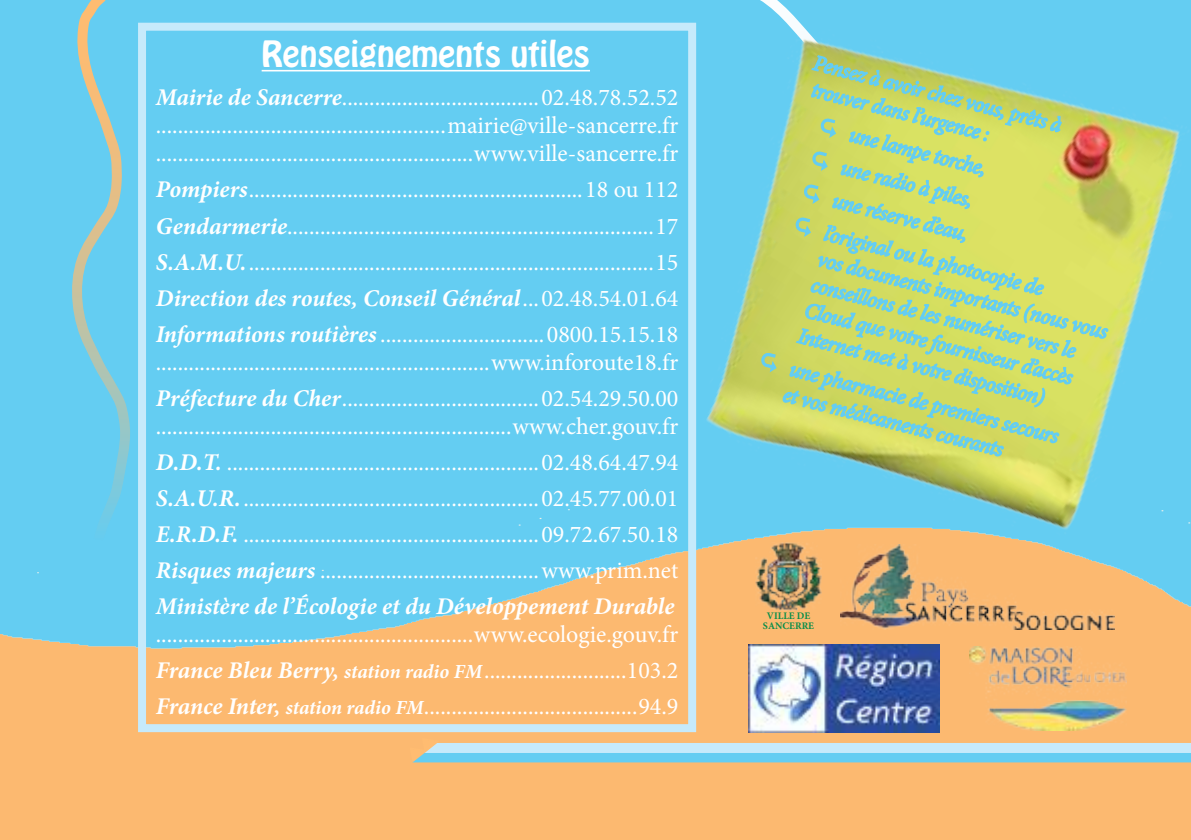
<style>
.page{position:relative;width:1191px;height:840px;background:#fff}
.page>*{position:absolute;margin:0;border:0;box-sizing:border-box;transform-origin:0 0}
.t1{font:32px "Hobo Std";color:#fff}
.t2{font:24px/36px "Minion Pro";color:#fff;text-align:justify}
.t3{font:700 10px/10px "Minion Pro";color:#0c8e4a;text-align:center}
.s1{font-weight:700;font-style:italic}
.s2{font-weight:700;font-style:italic;font-size:20px}
</style>
<div class="page">
<div style="left:0;top:0;width:1191px;height:806px;background:#64cdf2"></div>
<img style="left:0;top:509px;width:1191px;height:330px">
<div style="left:412px;top:752px;width:779px;height:10px;background:#64cdf2"></div>
<div style="left:425px;top:742px;width:766px;height:10px;background:#c6eafb"></div>
<svg style="left:408px;top:736px;width:32px;height:27px"></svg>
<svg style="left:70px;top:0;width:62px;height:543px"></svg>
<img style="left:585px;top:0;width:606px;height:645px">
<div style="left:138px;top:23px;width:558px;height:708px;border:8px solid #c6eafb"></div>
<hr style="left:262px;top:70px;width:328px;height:1px;background:#fff">
<img style="left:969px;top:645px;width:157px;height:85px">
<img style="left:841px;top:544px;width:273px;height:85px">
<img style="left:755px;top:542px;width:67px;height:68px">
<img style="left:748px;top:644px;width:191px;height:88px">
<div style="left:725px;top:472px;width:9px;height:8px;background:#64cdf2"></div>
<div style="left:748px;top:467px;width:10px;height:9px;background:#64cdf2"></div>
<svg style="left:760px;top:54px;width:349px;height:407px"></svg>
<h1 class="t1" style="left:262px;top:32px;width:330px">Renseignements utiles</h1>
<p class="t2" style="left:156px;top:84px;width:524px;line-height:28px"><span class="s1">Mairie de Sancerre</span>....................................02.48.78.52.52 .....................................................mairie@ville-sancerre.fr ..........................................................www.ville-sancerre.fr</p>
<p class="t2" style="left:156px;top:172px;width:524px"><span class="s1">Pompiers</span>.............................................................18 ou 112<br><span class="s1">Gendarmerie</span>...................................................................17<br><span class="s1">S.A.M.U.</span>..........................................................................15<br><span class="s1">Direction des routes, Conseil Général</span>...02.48.54.01.64<br><span class="s1">Informations routières</span>..............................0800.15.15.18</p>
<p class="t2" style="left:156px;top:344px;width:524px">.............................................................www.inforoute18.fr<br><span class="s1">Préfecture du Cher</span>....................................02.54.29.50.00</p>
<p class="t2" style="left:156px;top:408px;width:524px">.................................................................www.cher.gouv.fr <span class="s1">D.D.T.</span> .........................................................02.48.64.47.94<br><span class="s1">S.A.U.R.</span>......................................................02.45.77.00.01<br><span class="s1">E.R.D.F.</span> ......................................................09.72.67.50.18<br><span class="s1">Risques majeurs</span> ........................................www.prim.net <span class="s1">Ministère de l’écologie et du Développement durable</span></p>
<p class="t2" style="left:156px;top:616px;width:524px">..........................................................www.ecologie.gouv.fr <span class="s1">France Bleu Berry,</span> <span class="s2">station radio FM</span>..........................103.2<br><span class="s1">France Inter,</span> <span class="s2">station radio FM</span>.......................................94.9</p>
<p class="t3" style="left:763px;top:610px;width:53px">VILLE DE<br>SANCERRE</p>
</div>
